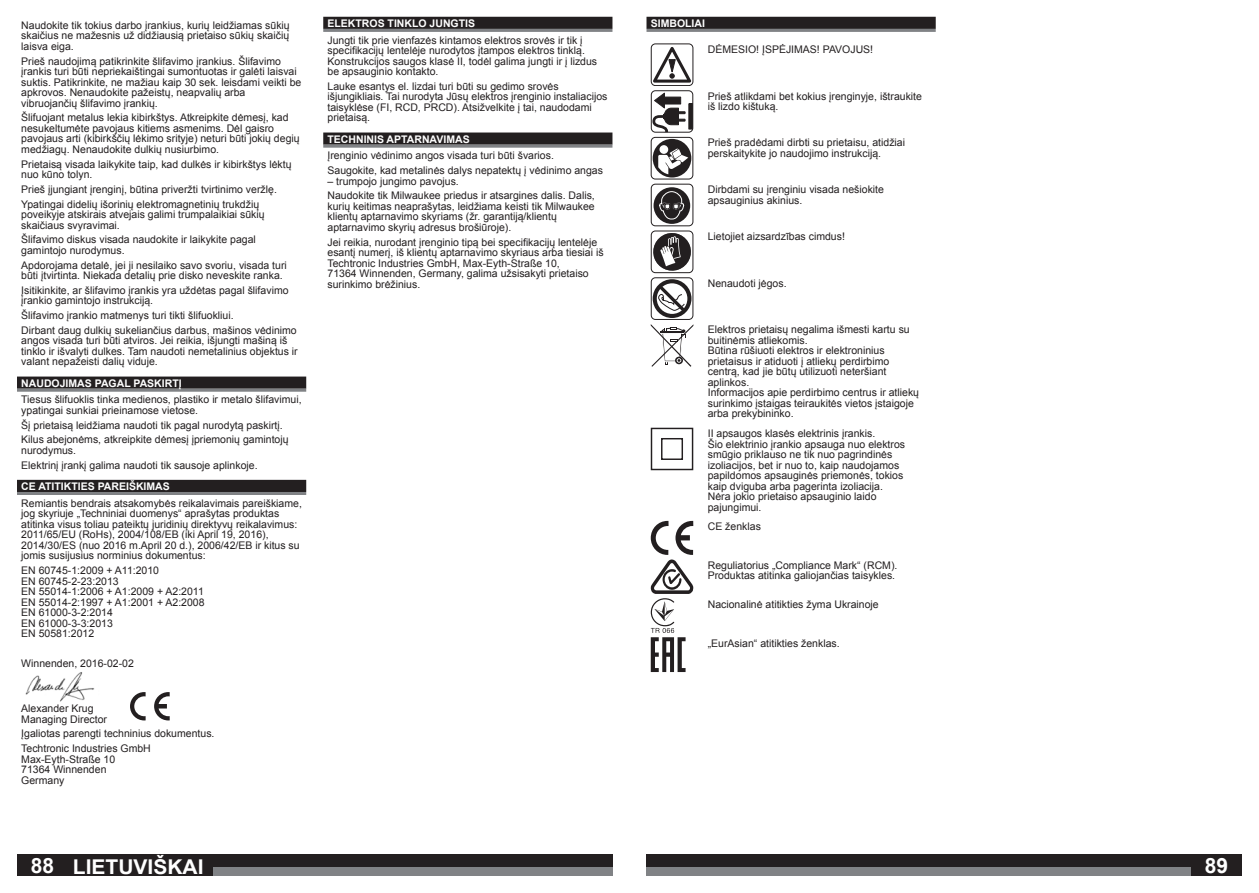
<style>
.page{position:relative;width:1259px;height:893px;background:#fff}
.page>*{position:absolute;margin:0;border:0;box-sizing:border-box;transform-origin:0 0}
.t1{font:700 21px "Arial";color:#fff}
.t2{font:700 20.4px "Arial";color:#fff}
.t3{font:10.5px/10.5px "Arial";color:#231f20}
.t4{font:700 10.5px "Arial";color:#fff}
.s1{font-size:21px}
</style>
<div class="page">
<div style="left:17px;top:855px;width:595px;height:21px;background:#231f20"></div>
<div style="left:68px;top:867px;width:544px;height:9px;background:#808285"></div>
<div style="left:646px;top:855px;width:596px;height:21px;background:#231f20"></div>
<div style="left:646px;top:867px;width:545px;height:9px;background:#808285"></div>
<div style="left:64px;top:855px;width:149px;height:21px;background:#231f20"></div>
<div style="left:17px;top:377px;width:289px;height:12px;background:#231f20"></div>
<hr style="left:17px;top:389px;width:289px;height:3px;background:#808285">
<div style="left:17px;top:480px;width:289px;height:12px;background:#231f20"></div>
<hr style="left:17px;top:492px;width:289px;height:3px;background:#808285">
<img style="left:25px;top:672px;width:70px;height:30px">
<svg style="left:130px;top:692px;width:16px;height:28px"></svg>
<svg style="left:154px;top:692px;width:16px;height:28px"></svg>
<div style="left:323px;top:17px;width:289px;height:12px;background:#231f20"></div>
<hr style="left:323px;top:29px;width:289px;height:3px;background:#808285">
<div style="left:323px;top:133px;width:289px;height:12px;background:#231f20"></div>
<hr style="left:323px;top:145px;width:289px;height:3px;background:#808285">
<div style="left:646px;top:17px;width:289px;height:12px;background:#231f20"></div>
<hr style="left:646px;top:29px;width:289px;height:3px;background:#808285">
<div style="left:651px;top:43px;width:42px;height:43px;border:1px solid #231f20;border-radius:4px"></div>
<svg style="left:650px;top:43px;width:44px;height:42px"></svg>
<div style="left:688px;top:103px;width:4px;height:27px;border:1px solid #231f20"></div>
<svg style="left:653px;top:92px;width:33px;height:39px"></svg>
<div style="left:651px;top:90px;width:42px;height:43px;border:1px solid #231f20;border-radius:4px"></div>
<div style="left:651px;top:137px;width:42px;height:42px;border:1px solid #231f20;border-radius:4px"></div>
<div style="left:652px;top:139px;width:39px;height:39px;background:#231f20;border-radius:50%"></div>
<svg style="left:659px;top:145px;width:9px;height:9px"></svg>
<svg style="left:658px;top:148px;width:30px;height:26px"></svg>
<div style="left:651px;top:184px;width:42px;height:42px;border:1px solid #231f20;border-radius:4px"></div>
<svg style="left:653px;top:187px;width:37px;height:37px"></svg>
<svg style="left:659px;top:191px;width:25px;height:29px"></svg>
<div style="left:651px;top:230px;width:42px;height:43px;border:1px solid #231f20;border-radius:4px"></div>
<svg style="left:651px;top:231px;width:42px;height:42px"></svg>
<div style="left:651px;top:277px;width:42px;height:43px;border:1px solid #231f20;border-radius:4px"></div>
<svg style="left:652px;top:279px;width:39px;height:39px"></svg>
<svg style="left:651px;top:324px;width:42px;height:43px"></svg>
<svg style="left:651px;top:428px;width:42px;height:42px"></svg>
<svg style="left:651px;top:521px;width:42px;height:151px"></svg>
<p class="t3" style="left:21px;top:20px;width:270px;text-align:justify">Naudokite tik tokius darbo įrankius, kurių leidžiamas sūkių skaičius ne mažesnis už didžiausią prietaiso sūkių skaičių laisva eiga.</p>
<p class="t3" style="left:21px;top:56px;width:282px">Prieš naudojimą patikrinkite šlifavimo įrankius. Šlifavimo įrankis turi būti nepriekaištingai sumontuotas ir galėti laisvai suktis. Patikrinkite, ne mažiau kaip 30 sek. leisdami veikti be apkrovos. Nenaudokite pažeistų, neapvalių arba vibruojančių šlifavimo įrankių.</p>
<p class="t3" style="left:21px;top:113px;width:280px">Šlifuojant metalus lekia kibirkštys. Atkreipkite dėmesį, kad nesukeltumėte pavojaus kitiems asmenims. Dėl gaisro pavojaus arti (kibirkščių lėkimo srityje) neturi būti jokių degių medžiagų. Nenaudokite dulkių nusiurbimo.</p>
<p class="t3" style="left:21px;top:159px;width:272px">Prietaisą visada laikykite taip, kad dulkės ir kibirkštys lėktų nuo kūno tolyn.</p>
<p class="t3" style="left:21px;top:182px;width:257px;line-height:14.7px">Prieš įjungiant įrenginį, būtina priveržti tvirtinimo veržlę.<br>Ypatingai didelių išorinių elektromagnetinių trukdžių</p>
<p class="t3" style="left:21px;top:209px;width:245px">poveikyje atskirais atvejais galimi trumpalaikiai sūkių skaičiaus svyravimai.</p>
<p class="t3" style="left:21px;top:235px;width:236px">Šlifavimo diskus visada naudokite ir laikykite pagal gamintojo nurodymus.</p>
<p class="t3" style="left:21px;top:260px;width:267px">Apdorojama detalė, jei ji nesilaiko savo svoriu, visada turi būti įtvirtinta. Niekada detalių prie disko neveskite ranka.</p>
<p class="t3" style="left:21px;top:285px;width:269px">Įsitikinkite, ar šlifavimo įrankis yra uždėtas pagal šlifavimo įrankio gamintojo instrukciją.</p>
<p class="t3" style="left:21px;top:308px;width:277px;line-height:14.7px">Šlifavimo įrankio matmenys turi tikti šlifuokliui.<br>Dirbant daug dulkių sukeliančius darbus, mašinos vėdinimo</p>
<p class="t3" style="left:21px;top:336px;width:278px">angos visada turi būti atviros. Jei reikia, išjungti mašiną iš tinklo ir išvalyti dulkes. Tam naudoti nemetalinius objektus ir valant nepažeisti dalių viduje.</p>
<p class="t4" style="left:21px;top:378px;width:162px">NAUDOJIMAS PAGAL PASKIRTĮ</p>
<p class="t3" style="left:21px;top:395px;width:282px">Tiesus šlifuoklis tinka medienos, plastiko ir metalo šlifavimui, ypatingai sunkiai prieinamose vietose.</p>
<p class="t3" style="left:21px;top:418px;width:269px;line-height:14.7px">Šį prietaisą leidžiama naudoti tik pagal nurodytą paskirtį.<br>Kilus abejonėms, atkreipkite dėmesį įpriemonių gamintojų</p>
<p class="t3" style="left:21px;top:443px;width:238px;line-height:14.7px">nurodymus.<br>Elektrinį įrankį galima naudoti tik sausoje aplinkoje.</p>
<p class="t4" style="left:21px;top:481px;width:150px">CE ATITIKTIES PAREIŠKIMAS</p>
<p class="t3" style="left:21px;top:498px;width:282px">Remiantis bendrais atsakomybės reikalavimais pareiškiame, jog skyriuje „Techniniai duomenys“ aprašytas produktas atitinka visus toliau pateiktų juridinių direktyvų reikalavimus:<br>2011/65/EU (RoHs), 2004/108/EB (iki April 19, 2016), 2014/30/ES (nuo 2016 m.April 20 d.), 2006/42/EB ir kitus su jomis susijusius norminius dokumentus:</p>
<p class="t3" style="left:21px;top:565px;width:185px">EN 60745-1:2009 + A11:2010<br>EN 60745-2-23:2013<br>EN 55014-1:2006 + A1:2009 + A2:2011<br>EN 55014-2:1997 + A1:2001 + A2:2008<br>EN 61000-3-2:2014<br>EN 61000-3-3:2013<br>EN 50581:2012</p>
<p class="t3" style="left:21px;top:658px;width:114px">Winnenden, 2016-02-02</p>
<p class="t3" style="left:21px;top:703px;width:87px">Alexander Krug<br>Managing Director</p>
<p class="t3" style="left:21px;top:726px;width:195px;line-height:14.7px">Įgaliotas parengti techninius dokumentus.<br>Techtronic Industries GmbH</p>
<p class="t3" style="left:21px;top:754px;width:95px">Max-Eyth-Straße 10<br>71364 Winnenden<br>Germany</p>
<p class="t4" style="left:327px;top:18px;width:149px">ELEKTROS TINKLO JUNGTIS</p>
<p class="t3" style="left:327px;top:35px;width:271px">Jungti tik prie vienfazės kintamos elektros srovės ir tik į specifikacijų lentelėje nurodytos įtampos elektros tinklą.<br>Konstrukcijos saugos klasė II, todėl galima jungti ir į lizdus be apsauginio kontakto.</p>
<p class="t3" style="left:327px;top:81px;width:281px">Lauke esantys el. lizdai turi būti su gedimo srovės išjungikliais. Tai nurodyta Jūsų elektros įrenginio instaliacijos taisyklėse (FI, RCD, PRCD). Atsižvelkite į tai, naudodami prietaisą.</p>
<p class="t4" style="left:327px;top:134px;width:144px">TECHNINIS APTARNAVIMAS</p>
<p class="t3" style="left:327px;top:148px;width:277px;line-height:14.7px">Įrenginio vėdinimo angos visada turi būti švarios.<br>Saugokite, kad metalinės dalys nepatektų į vėdinimo angas</p>
<p class="t3" style="left:327px;top:174px;width:269px;line-height:14.7px">– trumpojo jungimo pavojus.<br>Naudokite tik Milwaukee priedus ir atsargines dalis. Dalis,</p>
<p class="t3" style="left:327px;top:201px;width:269px">kurių keitimas neaprašytas, leidžiama keisti tik Milwaukee klientų aptarnavimo skyriams (žr. garantiją/klientų aptarnavimo skyrių adresus brošiūroje).</p>
<p class="t3" style="left:327px;top:237px;width:278px">Jei reikia, nurodant įrenginio tipą bei specifikacijų lentelėje esantį numerį, iš klientų aptarnavimo skyriaus arba tiesiai iš Techtronic Industries GmbH, Max-Eyth-Straße 10,<br>71364 Winnenden, Germany, galima užsisakyti prietaiso surinkimo brėžinius.</p>
<p class="t4" style="left:651px;top:18px;width:56px">SIMBOLIAI</p>
<p class="t3" style="left:708px;top:44px;width:167px">DĖMESIO! ĮSPĖJIMAS! PAVOJUS!</p>
<p class="t3" style="left:708px;top:91px;width:216px">Prieš atlikdami bet kokius įrenginyje, ištraukite iš lizdo kištuką.</p>
<p class="t3" style="left:708px;top:137px;width:199px">Prieš pradėdami dirbti su prietaisu, atidžiai perskaitykite jo naudojimo instrukciją.</p>
<p class="t3" style="left:708px;top:184px;width:178px">Dirbdami su įrenginiu visada nešiokite apsauginius akinius.</p>
<p class="t3" style="left:708px;top:231px;width:139px">Lietojiet aizsardzības cimdus!</p>
<p class="t3" style="left:708px;top:278px;width:80px">Nenaudoti jėgos.</p>
<p class="t3" style="left:708px;top:325px;width:213px">Elektros prietaisų negalima išmesti kartu su buitinėmis atliekomis.<br>Būtina rūšiuoti elektros ir elektroninius prietaisus ir atiduoti į atliekų perdirbimo centrą, kad jie būtų utilizuoti neteršiant aplinkos.<br>Informacijos apie perdirbimo centrus ir atliekų surinkimo įstaigas teiraukitės vietos įstaigoje arba prekybininko.</p>
<p class="t3" style="left:708px;top:428px;width:199px">II apsaugos klasės elektrinis įrankis.<br>Šio elektrinio įrankio apsauga nuo elektros smūgio priklauso ne tik nuo pagrindinės izoliacijos, bet ir nuo to, kaip naudojamos papildomos apsauginės priemonės, tokios kaip dviguba arba pagerinta izoliacija.<br>Nėra jokio prietaiso apsauginio laido pajungimui.</p>
<p class="t3" style="left:708px;top:521px;width:55px">CE ženklas</p>
<p class="t3" style="left:708px;top:560px;width:191px">Reguliatorius „Compliance Mark“ (RCM).<br>Produktas atitinka galiojančias taisykles.</p>
<p class="t3" style="left:708px;top:599px;width:172px">Nacionalinė atitikties žyma Ukrainoje</p>
<p class="t3" style="left:708px;top:638px;width:133px">„EurAsian“ atitikties ženklas.</p>
<h2 class="t2" style="left:31px;top:855px;width:174px"><span class="s1">88</span> LIETUVIŠKAI</h2>
<h1 class="t1" style="left:1204px;top:854px;width:25px">89</h1>
</div>
